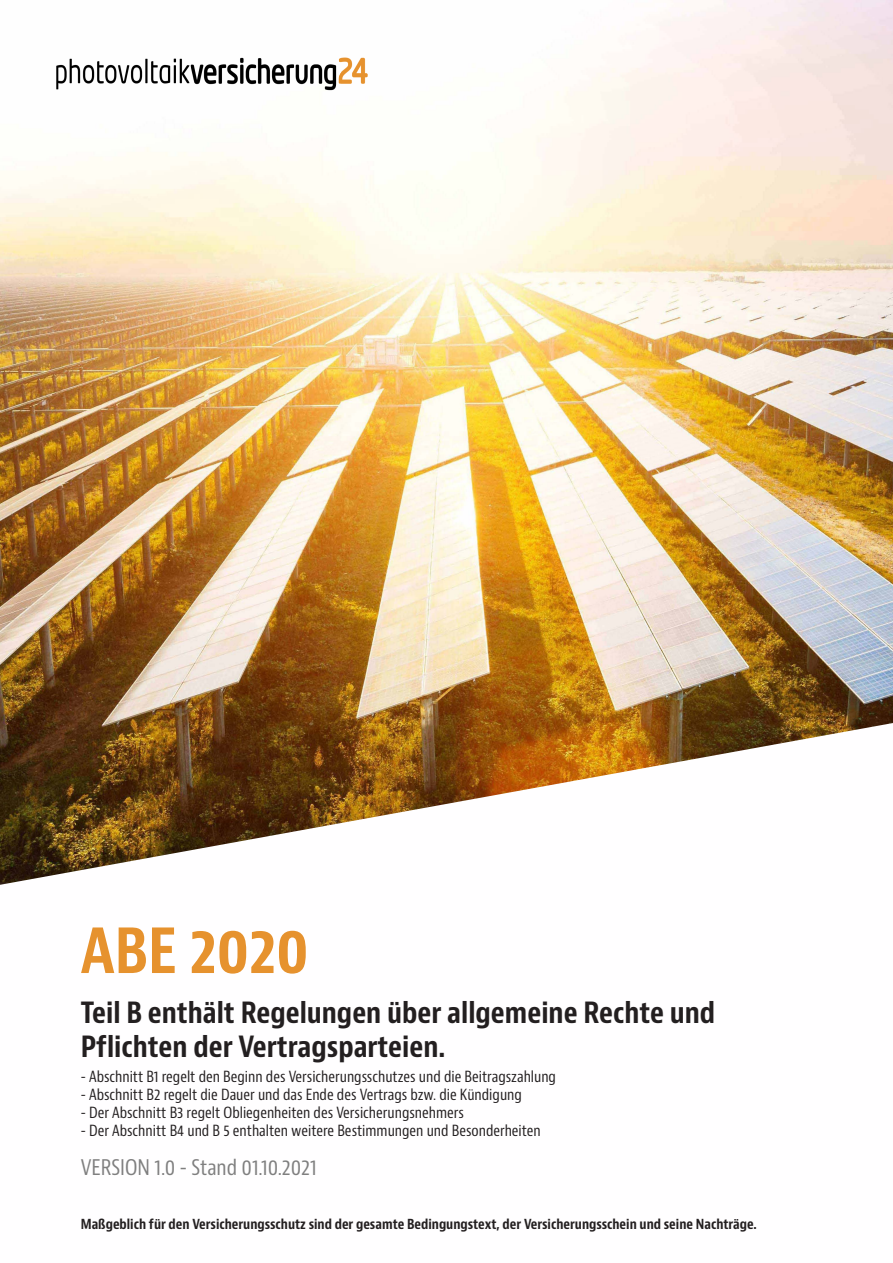
<style>
.page{position:relative;width:893px;height:1263px;background:#fff}
.page>*{position:absolute;margin:0;border:0;box-sizing:border-box;transform-origin:0 0}
.t1{font:700 condensed 60.6px "Bernino Sans";letter-spacing:-.01em;color:#e6922e}
.t2{font:700 condensed 28.5px/34.2px "Bernino Sans";color:#231f20}
.t3{font:condensed 21px "Bernino Sans";color:#7f7f7f}
.t4{font:condensed 15px "Bernino Sans";color:#231f20}
.t5{font:700 condensed 13.5px "Bernino Sans";color:#231f20}
</style>
<div class="page">
<img style="left:0;top:0;width:893px;height:723px">
<img style="left:0;top:723px;width:893px;height:162px">
<img style="left:54px;top:54px;width:316px;height:39px">
<h1 class="t1" style="left:81px;top:914px;width:230px">ABE 2020</h1>
<h2 class="t2" style="left:81px;top:996px;width:636px">Teil B enthält Regelungen über allgemeine Rechte und<br>Pflichten der Vertragsparteien.</h2>
<p class="t4" style="left:81px;top:1067px;width:477px">- Abschnitt B1 regelt den Beginn des Versicherungsschutzes und die Beitragszahlung</p>
<p class="t4" style="left:81px;top:1085px;width:443px">- Abschnitt B2 regelt die Dauer und das Ende des Vertrags bzw. die Kündigung</p>
<p class="t4" style="left:81px;top:1103px;width:385px">- Der Abschnitt B3 regelt Obliegenheiten des Versicherungsnehmers</p>
<p class="t4" style="left:81px;top:1121px;width:461px">- Der Abschnitt B4 und B 5 enthalten weitere Bestimmungen und Besonderheiten</p>
<h3 class="t3" style="left:81px;top:1154px;width:237px">VERSION 1.0 - Stand 01.10.2021</h3>
<p class="t5" style="left:81px;top:1216px;width:678px">Maßgeblich für den Versicherungsschutz sind der gesamte Bedingungstext, der Versicherungsschein und seine Nachträge.</p>
</div>
